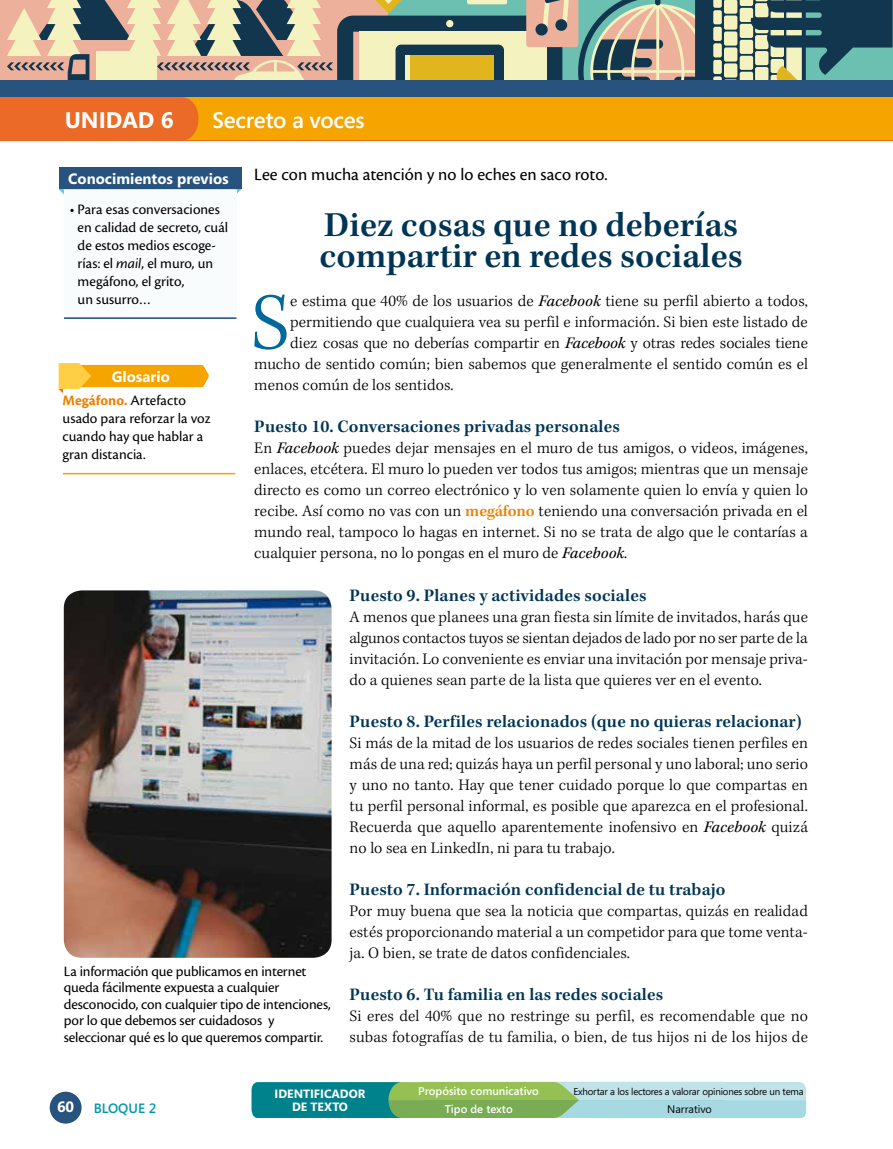
<style>
.page{position:relative;width:893px;height:1149px;background:#fff}
.page>*{position:absolute;margin:0;border:0;box-sizing:border-box;transform-origin:0 0}
.t1{font:300 82.8px "Kepler Std";color:#00699b}
.t2{font:600 36px/31.5px "Kepler Std";letter-spacing:.005em;color:#003555}
.t3{font:600 22.5px "Segoe";letter-spacing:-.01em;color:#fff}
.t4{font:700 22.5px "Segoe";color:#fff}
.t5{font:600 18px "Kepler Std";letter-spacing:.01em;color:#003555}
.t6{font:18px "Cronos Pro";color:#000}
.t7{font:300 16.5px/21px "Kepler Std";letter-spacing:.005em;color:#000;text-align:justify}
.t8{font:15px/18px "Cronos Pro";letter-spacing:-.005em;color:#000}
.t9{font:700 15px "Segoe";color:#fff}
.t10{font:600 13.5px "Segoe";color:#0097a8}
.t11{font:700 12px "Segoe";color:#fff}
.t12{font:600 11.25px "Segoe";color:#fff}
.t13{font:10.95px "Segoe";color:#000}
.t14{font:9.75px "Segoe";letter-spacing:-.02em;color:#000}
.s1{font-style:italic}
.s2{font-weight:400;font-style:italic}
.s3{font-weight:600;color:#ee7f00}
.s4{font-weight:700;color:#ee7f00}
</style>
<div class="page">
<div style="left:50px;top:1091px;width:32px;height:32px;background:#27537e;border-radius:50%"></div>
<div style="left:343px;top:1081px;width:280px;height:18px;background:#95c154;border-radius:6px"></div>
<div style="left:343px;top:1099px;width:280px;height:18px;background:#79ac54;border-radius:6px"></div>
<svg style="left:251px;top:1081px;width:151px;height:36px;background:#128a8c"></svg>
<svg style="left:553px;top:1081px;width:253px;height:36px;background:#b3dcdd"></svg>
<svg style="left:0;top:0;width:893px;height:140px;background:#b99b5e"></svg>
<hr style="left:0;top:140px;width:893px;height:1px;background:#eb6a27">
<div style="left:0;top:81px;width:893px;height:16px;background:#27537e"></div>
<svg style="left:236px;top:189px;width:5px;height:5px"></svg>
<svg style="left:59px;top:189px;width:5px;height:5px"></svg>
<div style="left:59px;top:168px;width:182px;height:21px;background:#27537e"></div>
<div style="left:64px;top:190px;width:172px;height:126px;background:#f9fcfc"></div>
<hr style="left:64px;top:317px;width:172px;height:2px;background:#27537e">
<img style="left:64px;top:590px;width:268px;height:367px">
<svg style="left:59px;top:363px;width:150px;height:30px"></svg>
<hr style="left:63px;top:472px;width:172px;height:2px;background:#f6a400">
<h3 class="t4" style="left:65px;top:104px;width:110px">UNIDAD 6</h3>
<h3 class="t3" style="left:213px;top:107px;width:154px">Secreto a voces</h3>
<p class="t9" style="left:68px;top:168px;width:162px">Conocimientos previos</p>
<p class="t6" style="left:254px;top:164px;width:355px">Lee con mucha atención y no lo eches en saco roto.</p>
<p class="t8" style="left:78px;top:200px;width:152px;text-indent:-8px">• Para esas conversaciones en calidad de secreto, cuál de estos medios escoge&shy;rías: el <span class="s1">mail</span>, el muro, un megáfono, el grito,<br>un susurro…</p>
<h2 class="t2" style="left:319px;top:210px;width:425px">Diez cosas que no deberías compartir en redes sociales</h2>
<h1 class="t1" style="left:251px;top:276px;width:41px">S</h1>
<p class="t7" style="left:290px;top:291px;width:519px">e estima que 40% de los usuarios de <span class="s2">Facebook</span> tiene su perfil abierto a todos,</p>
<p class="t7" style="left:290px;top:312px;width:519px">permitiendo que cualquiera vea su perfil e información. Si bien este listado de</p>
<p class="t7" style="left:290px;top:333px;width:519px">diez cosas que no deberías compartir en <span class="s2">Facebook</span> y otras redes sociales tiene</p>
<p class="t7" style="left:254px;top:354px;width:555px">mucho de sentido común; bien sabemos que generalmente el sentido común es el</p>
<p class="t7" style="left:254px;top:375px;width:201px">menos común de los sentidos.</p>
<p class="t5" style="left:254px;top:416px;width:367px">Puesto 10. Conversaciones privadas personales</p>
<p class="t7" style="left:254px;top:438px;width:555px">En <span class="s2">Facebook</span> puedes dejar mensajes en el muro de tus amigos, o videos, imágenes, enlaces, etcétera. El muro lo pueden ver todos tus amigos; mientras que un mensaje directo es como un correo electrónico y lo ven solamente quien lo envía y quien lo recibe. Así como no vas con un <span class="s3">megáfono</span> teniendo una conversación privada en el mundo real, tampoco lo hagas en internet. Si no se trata de algo que le contarías a cualquier persona, no lo pongas en el muro de <span class="s2">Facebook</span>.</p>
<p class="t5" style="left:350px;top:584px;width:298px">Puesto 9. Planes y actividades sociales</p>
<p class="t7" style="left:350px;top:606px;width:460px">A menos que planees una gran fiesta sin límite de invitados, harás que algunos contactos tuyos se sientan dejados de lado por no ser parte de la invitación. Lo conveniente es enviar una invitación por mensaje priva&shy;do a quienes sean parte de la lista que quieres ver en el evento.</p>
<p class="t5" style="left:350px;top:710px;width:454px">Puesto 8. Perfiles relacionados (que no quieras relacionar)</p>
<p class="t7" style="left:350px;top:732px;width:460px">Si más de la mitad de los usuarios de redes sociales tienen perfiles en más de una red; quizás haya un perfil personal y uno laboral; uno serio y uno no tanto. Hay que tener cuidado porque lo que compartas en tu perfil personal informal, es posible que aparezca en el profesional.<br>Recuerda que aquello aparentemente inofensivo en <span class="s2">Facebook</span> quizá no lo sea en LinkedIn, ni para tu trabajo.</p>
<p class="t5" style="left:350px;top:878px;width:377px">Puesto 7. Información confidencial de tu trabajo</p>
<p class="t7" style="left:350px;top:900px;width:460px">Por muy buena que sea la noticia que compartas, quizás en realidad estés proporcionando material a un competidor para que tome venta&shy;ja. O bien, se trate de datos confidenciales.</p>
<p class="t5" style="left:350px;top:983px;width:315px">Puesto 6. Tu familia en las redes sociales</p>
<p class="t7" style="left:350px;top:1005px;width:460px">Si eres del 40% que no restringe su perfil, es recomendable que no subas fotografías de tu familia, o bien, de tus hijos ni de los hijos de</p>
<p class="t9" style="left:112px;top:366px;width:60px">Glosario</p>
<p class="t8" style="left:63px;top:391px;width:149px"><span class="s4">Megáfono.</span> Artefacto usado para reforzar la voz cuando hay que hablar a gran distancia.</p>
<p class="t8" style="left:64px;top:962px;width:268px;line-height:16.5px">La información que publicamos en internet queda fácilmente expuesta a cualquier desconocido, con cualquier tipo de intenciones, por lo que debemos ser cuidadosos y seleccionar qué es lo que queremos compartir.</p>
<p class="t11" style="left:275px;top:1085px;width:92px">IDENTIFICADOR</p>
<p class="t12" style="left:418px;top:1084px;width:122px">Propósito comunicativo</p>
<p class="t11" style="left:292px;top:1097px;width:57px">DE TEXTO</p>
<p class="t13" style="left:667px;top:1101px;width:46px">Narrativo</p>
<p class="t14" style="left:573px;top:1084px;width:232px">Exhortar a los lectores a valorar opiniones sobre un tema</p>
<p class="t9" style="left:57px;top:1095px;width:19px">60</p>
<p class="t10" style="left:94px;top:1099px;width:64px">BLOQUE 2</p>
<p class="t12" style="left:445px;top:1102px;width:69px">Tipo de texto</p>
</div>
